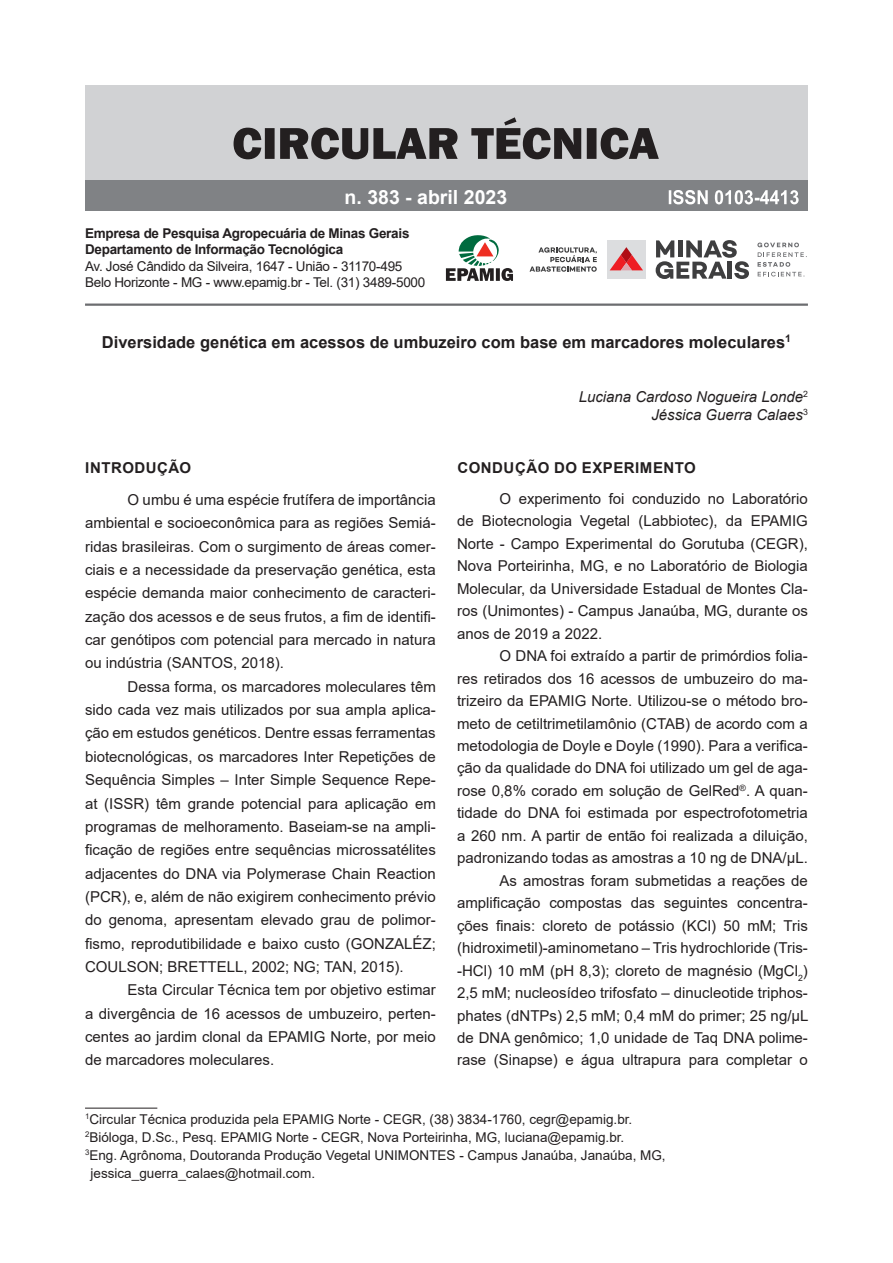
<style>
.page{position:relative;width:893px;height:1263px;background:#fff}
.page>*{position:absolute;margin:0;border:0;box-sizing:border-box;transform-origin:0 0}
.t1{font:700 19.5px "Arial";color:#fff}
.t2{font:700 16.5px "Arial";color:#231f20}
.t3{font:15px/22.5px "Arial";color:#231f20;text-align:justify}
.t4{font:italic 15px/18px "Arial";color:#231f20;text-align:right}
.t5{font:700 15px "Arial";letter-spacing:.035em;color:#231f20}
.t6{font:13.5px "Arial";color:#231f20}
.t7{font:13.5px/16.2px "Arial";letter-spacing:-.02em;color:#231f20}
.t8{font:700 13.5px/16.2px "Arial";letter-spacing:-.02em;color:#231f20}
</style>
<div class="page">
<hr style="left:85px;top:1108px;width:72px;height:1px;background:#231f20">
<div style="left:85px;top:166px;width:723px;height:45px;background:#808285"></div>
<div style="left:85px;top:85px;width:723px;height:95px;background:#d1d2d4"></div>
<svg style="left:669px;top:190px;width:130px;height:14px"></svg>
<svg style="left:234px;top:117px;width:425px;height:42px"></svg>
<hr style="left:85px;top:303px;width:723px;height:3px;background:#6c6d70">
<div style="left:607px;top:240px;width:38px;height:39px;background:#dcdddf"></div>
<svg style="left:610px;top:247px;width:33px;height:23px"></svg>
<svg style="left:656px;top:240px;width:93px;height:39px"></svg>
<svg style="left:757px;top:243px;width:50px;height:34px"></svg>
<svg style="left:530px;top:247px;width:67px;height:25px"></svg>
<svg style="left:446px;top:235px;width:67px;height:46px"></svg>
<h1 class="t1" style="left:345px;top:184px;width:164px">n. 383 - abril 2023</h1>
<p class="t8" style="left:85px;top:225px;width:326px">Empresa de Pesquisa Agropecuária de Minas Gerais<br>Departamento de Informação Tecnológica</p>
<p class="t7" style="left:85px;top:258px;width:342px">Av. José Cândido da Silveira, 1647 - União - 31170-495<br>Belo Horizonte - MG - www.epamig.br - Tel. (31) 3489-5000</p>
<p class="t2" style="left:102px;top:331px;width:691px">Diversidade genética em acessos de umbuzeiro com base em marcadores moleculares<sup>1</sup></p>
<p class="t5" style="left:85px;top:457px;width:107px">INTRODUÇÃO</p>
<p class="t3" style="left:85px;top:488px;width:352px;line-height:23.4px;text-indent:43px">O umbu é uma espécie frutífera de importância ambiental e socioeconômica para as regiões Semiá&shy;ridas brasileiras. Com o surgimento de áreas comer&shy;ciais e a necessidade da preservação genética, esta espécie demanda maior conhecimento de caracteri&shy;zação dos acessos e de seus frutos, a fim de identifi&shy;car genótipos com potencial para mercado in natura ou indústria (SANTOS, 2018).</p>
<p class="t3" style="left:85px;top:675px;width:352px;line-height:23.4px;text-indent:43px">Dessa forma, os marcadores moleculares têm sido cada vez mais utilizados por sua ampla aplica&shy;ção em estudos genéticos. Dentre essas ferramentas biotecnológicas, os marcadores Inter Repetições de Sequência Simples – Inter Simple Sequence Repe&shy;at (ISSR) têm grande potencial para aplicação em programas de melhoramento. Baseiam-se na ampli&shy;ficação de regiões entre sequências microssatélites adjacentes do DNA via Polymerase Chain Reaction (PCR), e, além de não exigirem conhecimento prévio do genoma, apresentam elevado grau de polimor&shy;fismo, reprodutibilidade e baixo custo (GONZALÉZ; COULSON; BRETTELL, 2002; NG; TAN, 2015).</p>
<p class="t3" style="left:85px;top:978px;width:352px;line-height:23.4px;text-indent:43px">Esta Circular Técnica tem por objetivo estimar a divergência de 16 acessos de umbuzeiro, perten&shy;centes ao jardim clonal da EPAMIG Norte, por meio de marcadores moleculares.</p>
<p class="t4" style="left:579px;top:388px;width:231px">Luciana Cardoso Nogueira Londe<sup>2<br></sup>Jéssica Guerra Calaes<sup>3</sup></p>
<p class="t5" style="left:457px;top:457px;width:240px">CONDUÇÃO DO EXPERIMENTO</p>
<p class="t3" style="left:457px;top:487px;width:352px;text-indent:43px">O experimento foi conduzido no Laboratório de Biotecnologia Vegetal (Labbiotec), da EPAMIG Norte - Campo Experimental do Gorutuba (CEGR), Nova Porteirinha, MG, e no Laboratório de Biologia Molecular, da Universidade Estadual de Montes Cla&shy;ros (Unimontes) - Campus Janaúba, MG, durante os anos de 2019 a 2022.</p>
<p class="t3" style="left:457px;top:644px;width:353px;text-align:right">O DNA foi extraído a partir de primórdios folia-<br>res retirados dos 16 acessos de umbuzeiro do ma&shy;trizeiro da EPAMIG Norte. Utilizou-se o método bro&shy;meto de cetiltrimetilamônio (CTAB) de acordo com a metodologia de Doyle e Doyle (1990). Para a verifica&shy;ção da qualidade do DNA foi utilizado um gel de aga&shy;rose 0,8% corado em solução de GelRed<sup>®</sup>. A quan&shy;tidade do DNA foi estimada por espectrofotometria a 260 nm. A partir de então foi realizada a diluição, padronizando todas as amostras a 10 ng de DNA/µL.<br>As amostras foram submetidas a reações de amplificação compostas das seguintes concentra&shy;ções finais: cloreto de potássio (KCl) 50 mM; Tris (hidroximetil)-aminometano – Tris hydrochloride (Tris--HCl) 10 mM (pH 8,3); cloreto de magnésio (MgCl<sub>2</sub>)<br>2,5 mM; nucleosídeo trifosfato – dinucleotide triphos&shy;phates (dNTPs) 2,5 mM; 0,4 mM do primer; 25 ng/µL de DNA genômico; 1,0 unidade de Taq DNA polime&shy;rase (Sinapse) e água ultrapura para completar o</p>
<p class="t6" style="left:85px;top:1110px;width:549px"><sup>1</sup>Circular Técnica produzida pela EPAMIG Norte - CEGR, (38) 3834-1760, cegr@epamig.br.</p>
<p class="t6" style="left:85px;top:1128px;width:541px"><sup>2</sup>Bióloga, D.Sc., Pesq. EPAMIG Norte - CEGR, Nova Porteirinha, MG, luciana@epamig.br.</p>
<p class="t6" style="left:85px;top:1146px;width:582px"><sup>3</sup>Eng. Agrônoma, Doutoranda Produção Vegetal UNIMONTES - Campus Janaúba, Janaúba, MG,</p>
<p class="t6" style="left:91px;top:1164px;width:226px">jessica_guerra_calaes@hotmail.com.</p>
</div>
